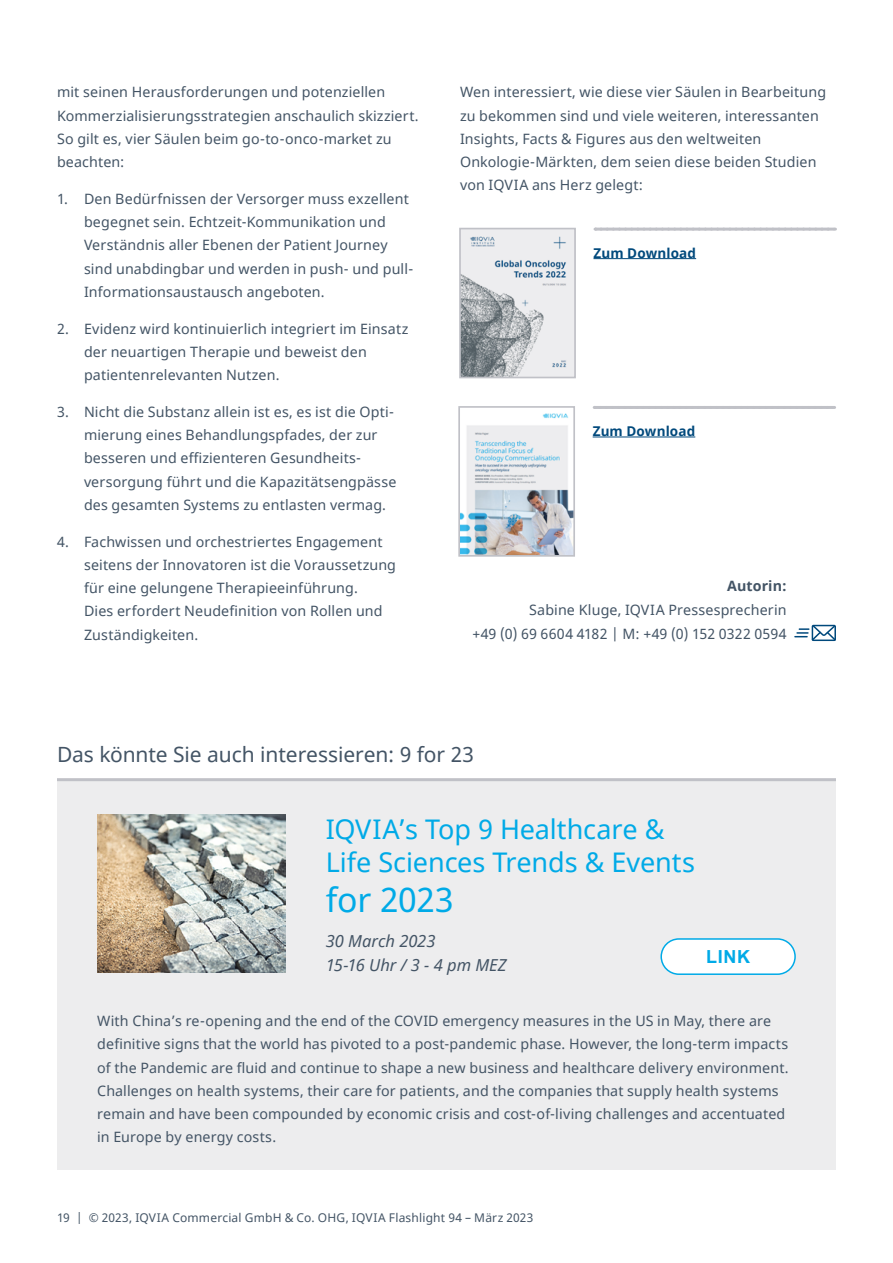
<style>
.page{position:relative;width:893px;height:1263px;background:#fff}
.page>*{position:absolute;margin:0;border:0;box-sizing:border-box;transform-origin:0 0}
.t1{font:33.75px "Noto Sans";letter-spacing:-.005em;color:#00aae7}
.t2{font:27px/32.4px "Noto Sans";letter-spacing:-.005em;color:#00aae7}
.t3{font:21px "Noto Sans";letter-spacing:-.005em;color:#435465}
.t4{font:700 18px "Arial";color:#00aae7}
.t5{font:italic 16.5px/23.2px "Noto Sans";color:#435465}
.t6{font:14.25px/23.2px "Noto Sans";letter-spacing:.01em;color:#435465}
.t7{font:700 14.25px "Noto Sans";letter-spacing:.005em;color:#435465}
.t8{font:700 13.5px "Noto Sans";letter-spacing:.01em;color:#00497c}
.t9{font:12px "Noto Sans";letter-spacing:.015em;color:#435465}
</style>
<div class="page">
<svg style="left:595px;top:228px;width:240px;height:3px"></svg>
<hr style="left:593px;top:258px;width:103px;height:1px;background:#00497c">
<img style="left:462px;top:231px;width:111px;height:144px">
<div style="left:459px;top:228px;width:117px;height:150px;border:2px solid #c0c1c7"></div>
<svg style="left:594px;top:406px;width:241px;height:3px"></svg>
<hr style="left:593px;top:437px;width:102px;height:1px;background:#00497c">
<img style="left:461px;top:413px;width:111px;height:141px">
<div style="left:458px;top:406px;width:117px;height:151px;border:2px solid #c0c1c7"></div>
<svg style="left:794px;top:625px;width:42px;height:16px"></svg>
<div style="left:57px;top:781px;width:779px;height:389px;background:#ededee"></div>
<hr style="left:57px;top:778px;width:779px;height:3px;background:#c0c1c7">
<img style="left:97px;top:814px;width:188px;height:158px">
<div style="left:661px;top:939px;width:134px;height:35px;background:#fff;border-radius:18px"></div>
<div style="left:660px;top:938px;width:136px;height:37px;border:2px solid #00aae7;border-radius:18px"></div>
<p class="t6" style="left:57px;top:81px;width:363px">mit seinen Herausforderungen und potenziellen Kommerzialisierungsstrategien anschaulich skizziert.<br>So gilt es, vier Säulen beim go-to-onco-market zu beachten:</p>
<p class="t6" style="left:84px;top:188px;width:331px;text-indent:-27px">1. Den Bedürfnissen der Versorger muss exzellent begegnet sein. Echtzeit-Kommunikation und Verständnis aller Ebenen der Patient Journey sind unabdingbar und werden in push- und pull-Informationsaustausch angeboten.</p>
<p class="t6" style="left:84px;top:317px;width:326px;text-indent:-27px">2. Evidenz wird kontinuierlich integriert im Einsatz der neuartigen Therapie und beweist den patientenrelevanten Nutzen.</p>
<p class="t6" style="left:84px;top:401px;width:314px;text-indent:-27px">3. Nicht die Substanz allein ist es, es ist die Opti&shy;mierung eines Behandlungspfades, der zur besseren und effizienteren Gesundheits&shy;versorgung führt und die Kapazitätsengpässe des gesamten Systems zu entlasten vermag.</p>
<p class="t6" style="left:84px;top:530px;width:314px;text-indent:-27px">4. Fachwissen und orchestriertes Engagement seitens der Innovatoren ist die Voraussetzung für eine gelungene Therapieeinführung.<br>Dies erfordert Neudefinition von Rollen und Zuständigkeiten.</p>
<p class="t6" style="left:460px;top:81px;width:368px">Wen interessiert, wie diese vier Säulen in Bearbeitung zu bekommen sind und viele weiteren, interessanten Insights, Facts &amp; Figures aus den weltweiten Onkologie-Märkten, dem seien diese beiden Studien von IQVIA ans Herz gelegt:</p>
<p class="t8" style="left:593px;top:243px;width:104px">Zum Download</p>
<p class="t8" style="left:593px;top:421px;width:104px">Zum Download</p>
<p class="t7" style="left:727px;top:576px;width:61px">Autorin:</p>
<p class="t6" style="left:472px;top:598px;width:316px;line-height:24px;text-align:right">Sabine Kluge, IQVIA Pressesprecherin<br>+49 (0) 69 6604 4182 | M: +49 (0) 152 0322 0594</p>
<h3 class="t3" style="left:57px;top:740px;width:419px">Das könnte Sie auch interessieren: 9 for 23</h3>
<h2 class="t2" style="left:326px;top:814px;width:371px">IQVIA’s Top 9 Healthcare &amp;<br>Life Sciences Trends &amp; Events</h2>
<h1 class="t1" style="left:326px;top:877px;width:130px">for 2023</h1>
<p class="t5" style="left:326px;top:929px;width:183px">30 March 2023<br>15-16 Uhr / 3 - 4 pm MEZ</p>
<p class="t4" style="left:706px;top:944px;width:45px">LINK</p>
<p class="t6" style="left:97px;top:1010px;width:693px">With China’s re-opening and the end of the COVID emergency measures in the US in May, there are definitive signs that the world has pivoted to a post-pandemic phase. However, the long-term impacts of the Pandemic are fluid and continue to shape a new business and healthcare delivery environment.<br>Challenges on health systems, their care for patients, and the companies that supply health systems remain and have been compounded by economic crisis and cost-of-living challenges and accentuated in Europe by energy costs.</p>
<p class="t9" style="left:57px;top:1209px;width:478px">19 | © 2023, IQVIA Commercial GmbH &amp; Co. OHG, IQVIA Flashlight 94 – März 2023</p>
</div>
